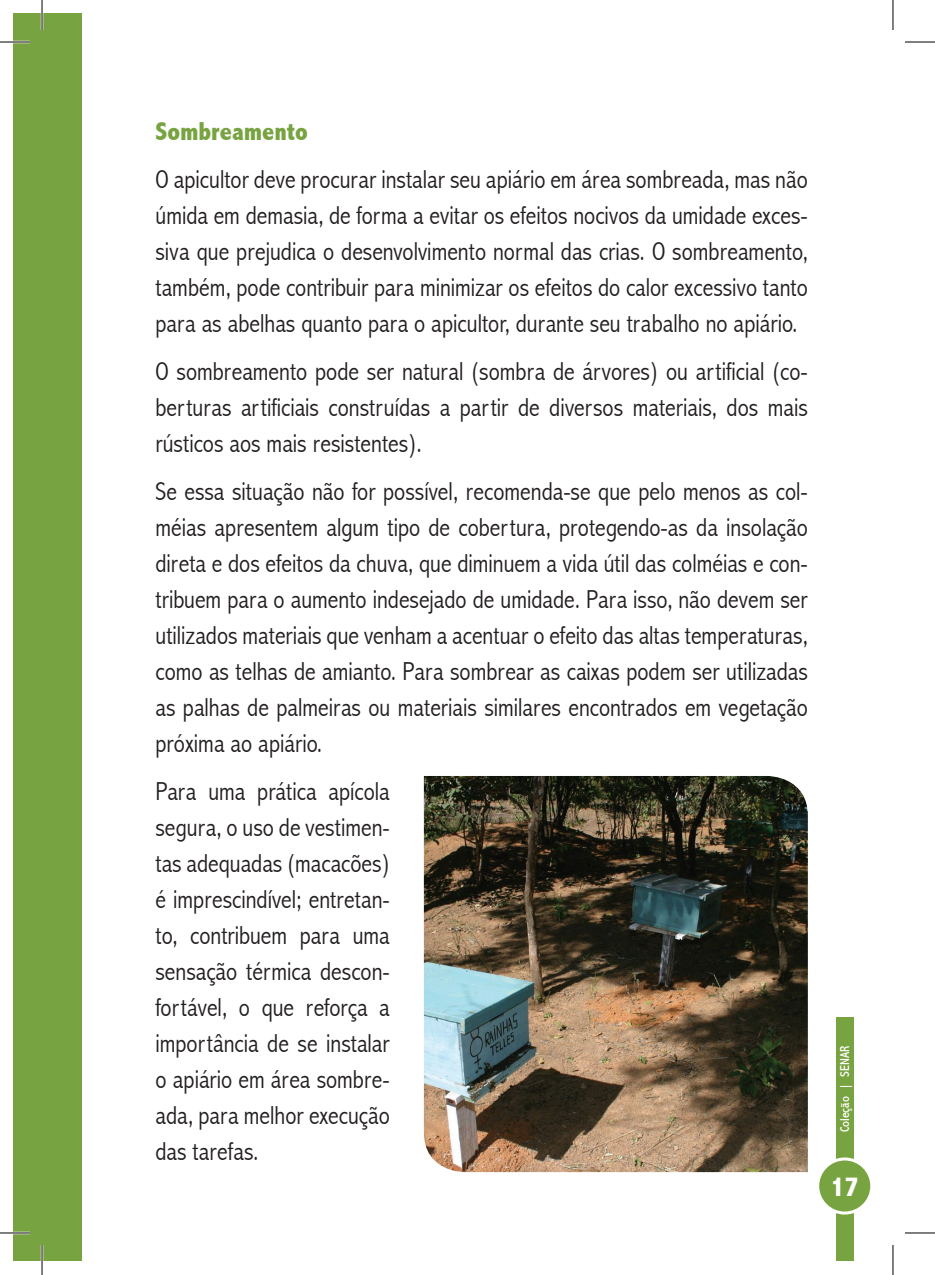
<style>
.page{position:relative;width:935px;height:1275px;background:#fff}
.page>*{position:absolute;margin:0;border:0;box-sizing:border-box;transform-origin:0 0}
.t1{font:800 condensed 28px "Abadi";color:#fff}
.t2{font:300 condensed 26px/36px "Abadi";color:#231f20;text-align:justify}
.t3{font:800 condensed 26px "Abadi";color:#78a341}
.t4{font:condensed 13px "Abadi";color:#fff}
</style>
<div class="page">
<div style="left:836px;top:1017px;width:17px;height:244px;background:#78a341"></div>
<div style="left:817px;top:1159px;width:54px;height:54px;background:#78a341;border-radius:50%"></div>
<div style="left:816px;top:1157px;width:57px;height:57px;border:3px solid #fff;border-radius:50%"></div>
<div style="left:14px;top:14px;width:28px;height:1247px;background:#78a341"></div>
<div style="left:42px;top:14px;width:40px;height:1247px;background:#78a341"></div>
<img style="left:424px;top:776px;width:383px;height:396px">
<hr style="left:0;top:41px;width:30px;height:2px;background:#fff">
<hr style="left:0;top:1231px;width:30px;height:3px;background:#fff">
<hr style="left:41px;top:0;width:2px;height:30px;background:#fff">
<hr style="left:41px;top:1245px;width:2px;height:30px;background:#fff">
<hr style="left:0;top:42px;width:30px;height:1px;background:#000">
<hr style="left:904px;top:42px;width:30px;height:1px;background:#000">
<hr style="left:0;top:1232px;width:30px;height:1px;background:#000">
<hr style="left:904px;top:1232px;width:30px;height:1px;background:#000">
<hr style="left:42px;top:0;width:1px;height:30px;background:#000">
<hr style="left:42px;top:1245px;width:1px;height:30px;background:#000">
<hr style="left:892px;top:0;width:1px;height:30px;background:#000">
<hr style="left:892px;top:1245px;width:1px;height:30px;background:#000">
<p class="t3" style="left:155px;top:116px;width:154px">Sombreamento</p>
<p class="t2" style="left:155px;top:161px;width:653px">O apicultor deve procurar instalar seu apiário em área sombreada, mas não úmida em demasia, de forma a evitar os efeitos nocivos da umidade exces&shy;siva que prejudica o desenvolvimento normal das crias. O sombreamento, também, pode contribuir para minimizar os efeitos do calor excessivo tanto para as abelhas quanto para o apicultor, durante seu trabalho no apiário.</p>
<p class="t2" style="left:155px;top:353px;width:654px">O sombreamento pode ser natural (sombra de árvores) ou artificial (co&shy;berturas artificiais construídas a partir de diversos materiais, dos mais rústicos aos mais resistentes).</p>
<p class="t2" style="left:155px;top:473px;width:654px">Se essa situação não for possível, recomenda-se que pelo menos as col&shy;méias apresentem algum tipo de cobertura, protegendo-as da insolação direta e dos efeitos da chuva, que diminuem a vida útil das colméias e con&shy;tribuem para o aumento indesejado de umidade. Para isso, não devem ser utilizados materiais que venham a acentuar o efeito das altas temperaturas, como as telhas de amianto. Para sombrear as caixas podem ser utilizadas as palhas de palmeiras ou materiais similares encontrados em vegetação próxima ao apiário.</p>
<p class="t2" style="left:155px;top:773px;width:236px">Para uma prática apícola segura, o uso de vestimen&shy;tas adequadas (macacões) é imprescindível; entretan&shy;to, contribuem para uma sensação térmica descon&shy;fortável, o que reforça a importância de se instalar o apiário em área sombre&shy;ada, para melhor execução das tarefas.</p>
<p class="t4" style="left:837px;top:1132px;width:88px;rotate:-90deg">Coleção | SENAR</p>
<p class="t1" style="left:830px;top:1170px;width:30px">17</p>
</div>
